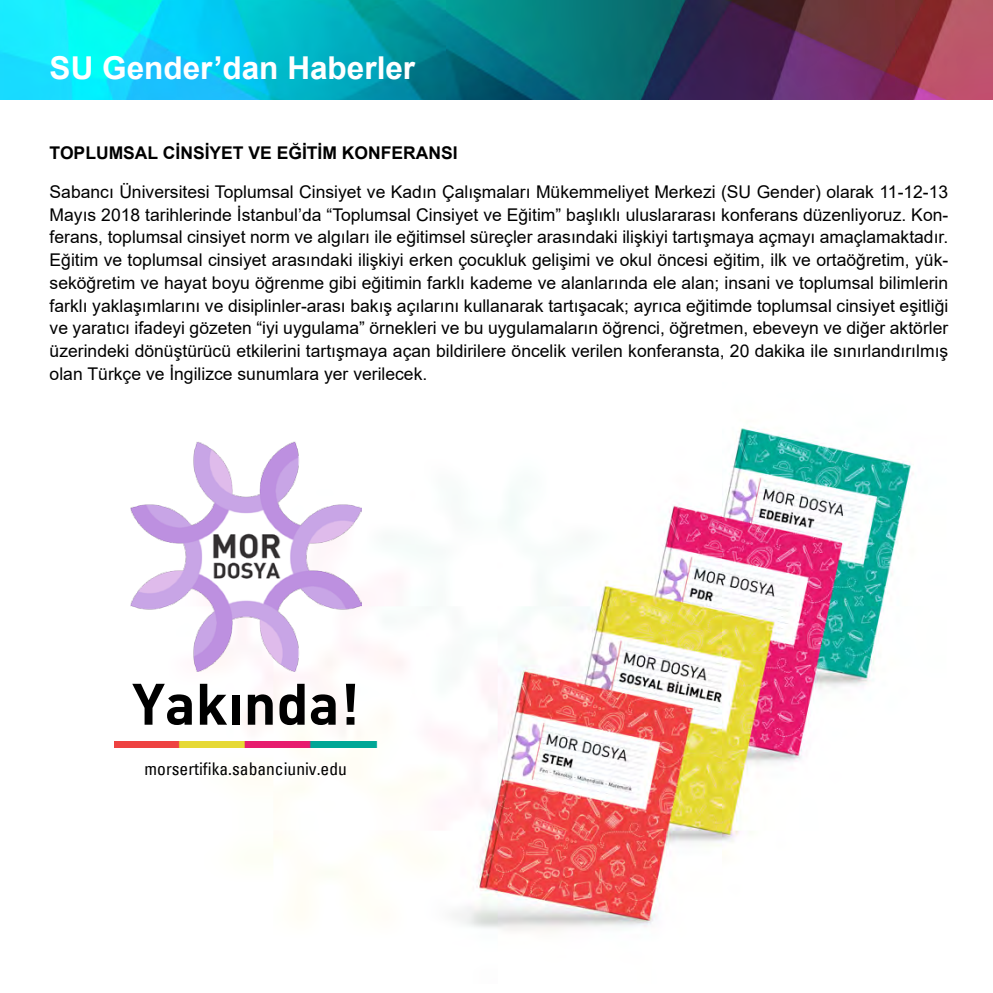
<style>
.page{position:relative;width:993px;height:993px;background:#fff}
.page>*{position:absolute;margin:0;border:0;box-sizing:border-box;transform-origin:0 0}
.t1{font:700 57.4px "DIN";color:#000}
.t2{font:700 31.5px "Arial";color:#fff}
.t3{font:17.5px/22.8px "Arial";color:#000;text-align:justify}
.t4{font:700 17.5px "Arial";color:#000}
.t5{font:17.5px "Univers Con";color:#000}
</style>
<div class="page">
<img style="left:114px;top:427px;width:799px;height:504px">
<img style="left:0;top:0;width:992px;height:99px">
<img style="left:130px;top:441px;width:231px;height:230px">
<img style="left:114px;top:741px;width:263px;height:6px">
<h2 class="t2" style="left:50px;top:45px;width:367px">SU Gender’dan Haberler</h2>
<p class="t4" style="left:50px;top:141px;width:409px">TOPLUMSAL CİNSİYET VE EĞİTİM KONFERANSI</p>
<p class="t3" style="left:50px;top:180px;width:899px">Sabancı Üniversitesi Toplumsal Cinsiyet ve Kadın Çalışmaları Mükemmeliyet Merkezi (SU Gender) olarak 11-12-13<br>Mayıs 2018 tarihlerinde İstanbul’da “Toplumsal Cinsiyet ve Eğitim” başlıklı uluslararası konferans düzenliyoruz. Kon&shy;ferans, toplumsal cinsiyet norm ve algıları ile eğitimsel süreçler arasındaki ilişkiyi tartışmaya açmayı amaçlamaktadır.<br>Eğitim ve toplumsal cinsiyet arasındaki ilişkiyi erken çocukluk gelişimi ve okul öncesi eğitim, ilk ve ortaöğretim, yük&shy;seköğretim ve hayat boyu öğrenme gibi eğitimin farklı kademe ve alanlarında ele alan; insani ve toplumsal bilimlerin farklı yaklaşımlarını ve disiplinler-arası bakış açılarını kullanarak tartışacak; ayrıca eğitimde toplumsal cinsiyet eşitliği ve yaratıcı ifadeyi gözeten “iyi uygulama” örnekleri ve bu uygulamaların öğrenci, öğretmen, ebeveyn ve diğer aktörler üzerindeki dönüştürücü etkilerini tartışmaya açan bildirilere öncelik verilen konferansta, 20 dakika ile sınırlandırılmış olan Türkçe ve İngilizce sunumlara yer verilecek.</p>
<h1 class="t1" style="left:132px;top:666px;width:229px">Yakında!</h1>
<p class="t5" style="left:144px;top:757px;width:204px">morsertifika.sabanciuniv.edu</p>
</div>
